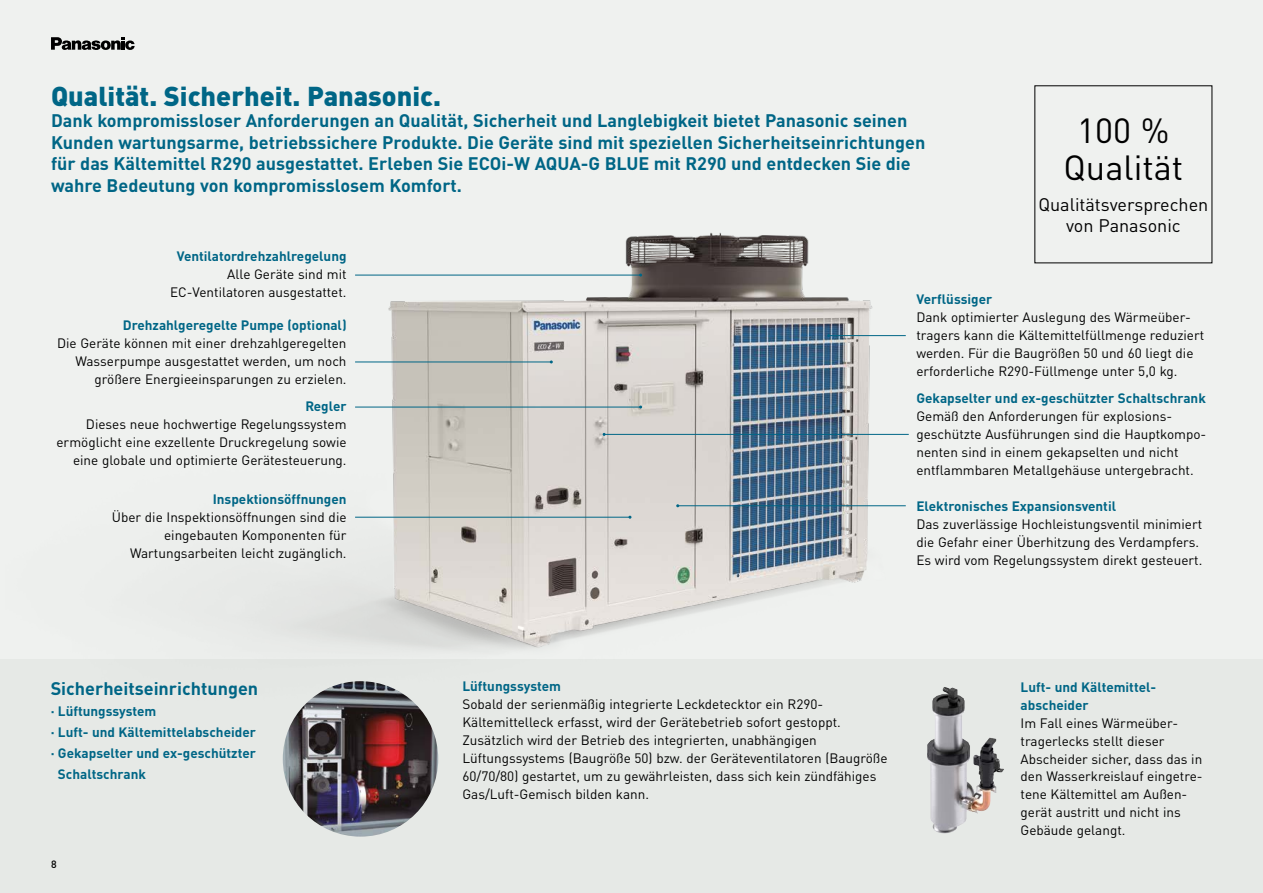
<style>
.page{position:relative;width:1263px;height:893px;background:#eff1ef}
.page>*{position:absolute;margin:0;border:0;box-sizing:border-box;transform-origin:0 0}
.t1{font:34.5px/37.5px "DIN Pro";color:#000;text-align:center}
.t2{font:900 27px "DIN Pro";color:#006686}
.t3{font:700 18px/21.6px "DIN Pro";color:#006686}
.t4{font:18px/21.6px "DIN Pro";color:#000;text-align:center}
.t5{font:13.5px/18px "DIN Pro";color:#000}
.t6{font:700 13.5px/18px "DIN Pro";color:#006686}
.t7{font:500 10.5px "DIN Pro";color:#000}
</style>
<div class="page">
<img style="left:114px;top:232px;width:795px;height:428px">
<div style="left:0;top:660px;width:1263px;height:233px;background:#e6e9e6"></div>
<hr style="left:355px;top:275px;width:286px;height:1px;background:#006686">
<hr style="left:355px;top:362px;width:196px;height:1px;background:#006686">
<hr style="left:355px;top:407px;width:286px;height:1px;background:#006686">
<hr style="left:355px;top:517px;width:275px;height:1px;background:#006686">
<hr style="left:829px;top:335px;width:77px;height:1px;background:#006686">
<hr style="left:604px;top:434px;width:305px;height:1px;background:#006686">
<hr style="left:678px;top:505px;width:228px;height:1px;background:#006686">
<img style="left:927px;top:687px;width:77px;height:146px">
<img style="left:283px;top:681px;width:155px;height:156px;border-radius:78px">
<svg style="left:51px;top:37px;width:84px;height:13px"></svg>
<h2 class="t2" style="left:51px;top:74px;width:391px">Qualität. Sicherheit. Panasonic.</h2>
<p class="t3" style="left:51px;top:109px;width:876px">Dank kompromissloser Anforderungen an Qualität, Sicherheit und Langlebigkeit bietet Panasonic seinen Kunden wartungsarme, betriebssichere Produkte. Die Geräte sind mit speziellen Sicherheitseinrichtungen für das Kältemittel R290 ausgestattet. Erleben Sie ECOi-W AQUA-G BLUE mit R290 und entdecken Sie die wahre Bedeutung von kompromisslosem Komfort.</p>
<h1 class="t1" style="left:1063px;top:109px;width:121px">100 %<br>Qualität</h1>
<h3 class="t4" style="left:1038px;top:192px;width:172px">Qualitätsversprechen von Panasonic</h3>
<p class="t6" style="left:177px;top:246px;width:171px">Ventilatordrehzahlregelung</p>
<p class="t5" style="left:170px;top:264px;width:178px;text-align:right">Alle Geräte sind mit<br>EC-Ventilatoren ausgestattet.</p>
<p class="t6" style="left:123px;top:315px;width:225px">Drehzahlgeregelte Pumpe (optional)</p>
<p class="t5" style="left:57px;top:333px;width:291px;text-align:right">Die Geräte können mit einer drehzahlgeregelten<br>Wasserpumpe ausgestattet werden, um noch größere Energieeinsparungen zu erzielen.</p>
<p class="t6" style="left:305px;top:396px;width:43px">Regler</p>
<p class="t5" style="left:56px;top:414px;width:292px;text-align:right">Dieses neue hochwertige Regelungssystem ermöglicht eine exzellente Druckregelung sowie eine globale und optimierte Gerätesteuerung.</p>
<p class="t6" style="left:213px;top:489px;width:135px">Inspektionsöffnungen</p>
<p class="t5" style="left:112px;top:507px;width:236px;text-align:right">Über die Inspektionsöffnungen sind die eingebauten Komponenten für<br>Wartungsarbeiten leicht zugänglich.</p>
<h3 class="t3" style="left:51px;top:676px;width:209px">Sicherheitseinrichtungen</h3>
<p class="t6" style="left:51px;top:701px;width:107px">· Lüftungssystem</p>
<p class="t6" style="left:51px;top:722px;width:207px">· Luft- und Kältemittelabscheider</p>
<p class="t6" style="left:51px;top:743px;width:207px">· Gekapselter und ex-geschützter</p>
<p class="t6" style="left:58px;top:764px;width:90px">Schaltschrank</p>
<p class="t7" style="left:51px;top:856px;width:7px">8</p>
<p class="t6" style="left:916px;top:289px;width:77px">Verflüssiger</p>
<p class="t5" style="left:916px;top:307px;width:289px">Dank optimierter Auslegung des Wärmeüber&shy;tragers kann die Kältemittelfüllmenge reduziert werden. Für die Baugrößen 50 und 60 liegt die erforderliche R290-Füllmenge unter 5,0 kg.</p>
<p class="t6" style="left:916px;top:388px;width:291px">Gekapselter und ex-geschützter Schaltschrank</p>
<p class="t5" style="left:916px;top:406px;width:289px">Gemäß den Anforderungen für explosions&shy;geschützte Ausführungen sind die Hauptkompo&shy;nenten sind in einem gekapselten und nicht entflammbaren Metallgehäuse untergebracht.</p>
<p class="t6" style="left:916px;top:496px;width:201px">Elektronisches Expansionsventil</p>
<p class="t5" style="left:916px;top:514px;width:287px">Das zuverlässige Hochleistungsventil minimiert die Gefahr einer Überhitzung des Verdampfers.<br>Es wird vom Regelungssystem direkt gesteuert.</p>
<p class="t6" style="left:462px;top:677px;width:100px">Lüftungssystem</p>
<p class="t5" style="left:462px;top:695px;width:427px">Sobald der serienmäßig integrierte Leckdetecktor ein R290- Kältemittelleck erfasst, wird der Gerätebetrieb sofort gestoppt.<br>Zusätzlich wird der Betrieb des integrierten, unabhängigen Lüftungssystems (Baugröße 50) bzw. der Geräteventilatoren (Baugröße 60/70/80) gestartet, um zu gewährleisten, dass sich kein zündfähiges Gas/Luft-Gemisch bilden kann.</p>
<p class="t6" style="left:1020px;top:677px;width:136px">Luft- und Kältemittel&shy;abscheider</p>
<p class="t5" style="left:1020px;top:713px;width:183px">Im Fall eines Wärmeüber&shy;tragerlecks stellt dieser<br>Abscheider sicher, dass das in den Wasserkreislauf eingetre&shy;tene Kältemittel am Außen&shy;gerät austritt und nicht ins<br>Gebäude gelangt.</p>
</div>
